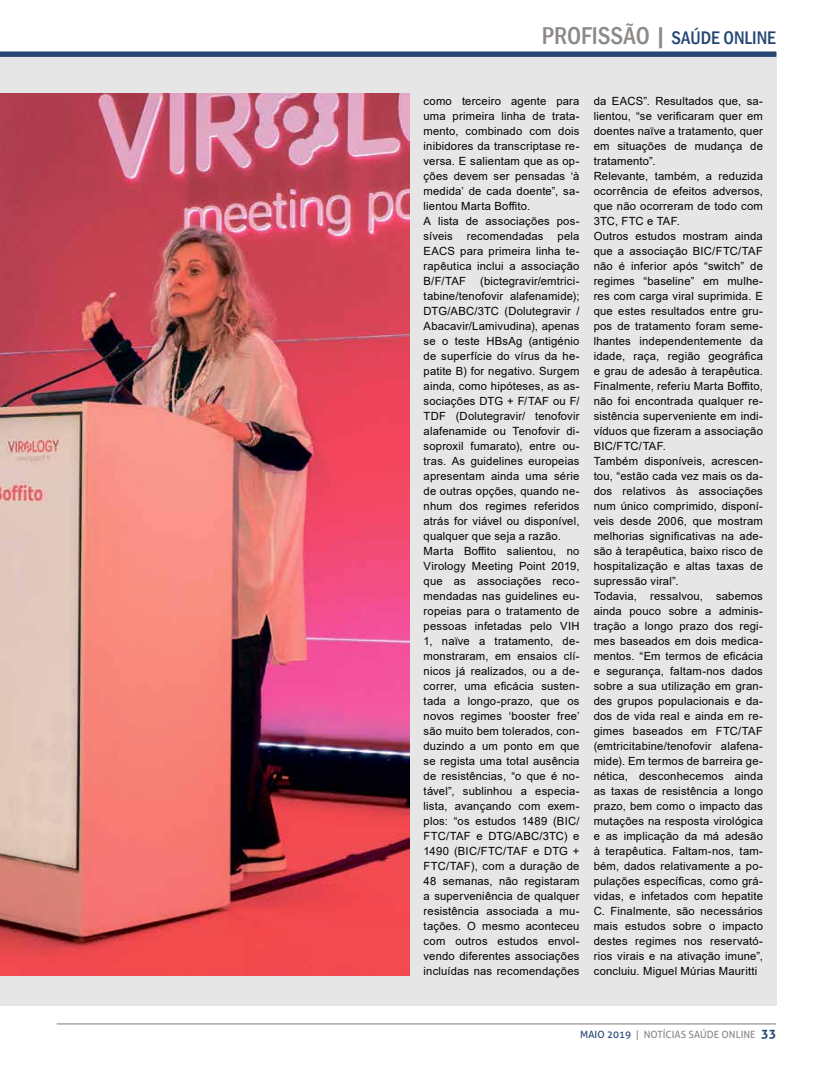
<style>
.page{position:relative;width:833px;height:1081px;background:#fff}
.page>*{position:absolute;margin:0;border:0;box-sizing:border-box;transform-origin:0 0}
.t1{font:500 condensed 18.75px "Franklin Gothic";color:#254673}
.t2{font:11.25px/15px "Arial";letter-spacing:.015em;color:#000}
.t3{font:10px "Aller";color:#8c8986}
.t4{font:10px "Aller";color:#254673}
.s1{font-size:25px;color:#8c8986}
.s2{color:#254673}
.s3{font-weight:700;font-size:12.5px;color:#254673}
</style>
<div class="page">
<hr style="left:57px;top:1023px;width:719px;height:1px;background:#979492">
<div style="left:0;top:52px;width:776px;height:5px;background:#254673"></div>
<div style="left:0;top:57px;width:776px;height:948px;background:#e7e6e6"></div>
<img style="left:0;top:94px;width:409px;height:881px">
<h1 class="t1" style="left:542px;top:26px;width:235px"><span class="s1">PROFISSÃO |</span> SAÚDE ONLINE</h1>
<p class="t2" style="left:423px;top:93px;width:157px">como terceiro agente para uma primeira linha de trata&shy;mento, combinado com dois inibidores da transcriptase re&shy;versa. E salientam que as op&shy;ções devem ser pensadas ‘à medida’ de cada doente”, sa&shy;lientou Marta Boffito.<br>A lista de associações pos&shy;síveis recomendadas pela<br>EACS para primeira linha te&shy;rapêutica inclui a associação<br>B/F/TAF (bictegravir/emtrici&shy;tabine/tenofovir alafenamide);<br>DTG/ABC/3TC (Dolutegravir /<br>Abacavir/Lamivudina), apenas se o teste HBsAg (antigénio de superfície do vírus da he&shy;patite B) for negativo. Surgem ainda, como hipóteses, as as&shy;sociações DTG + F/TAF ou F/<br>TDF (Dolutegravir/ tenofovir alafenamide ou Tenofovir di&shy;soproxil fumarato), entre ou&shy;tras. As guidelines europeias apresentam ainda uma série de outras opções, quando ne&shy;nhum dos regimes referidos atrás for viável ou disponível, qualquer que seja a razão.<br>Marta Boffito salientou, no<br>Virology Meeting Point 2019, que as associações reco&shy;mendadas nas guidelines eu&shy;ropeias para o tratamento de pessoas infetadas pelo VIH<br>1, naïve a tratamento, de&shy;monstraram, em ensaios clí&shy;nicos já realizados, ou a de&shy;correr, uma eficácia susten&shy;tada a longo-prazo, que os novos regimes ‘booster free’ são muito bem tolerados, con&shy;duzindo a um ponto em que se regista uma total ausência de resistências, “o que é no&shy;tável”, sublinhou a especia&shy;lista, avançando com exem&shy;plos: “os estudos 1489 (BIC/<br>FTC/TAF e DTG/ABC/3TC) e<br>1490 (BIC/FTC/TAF e DTG +<br>FTC/TAF), com a duração de<br>48 semanas, não registaram a superveniência de qualquer resistência associada a mu&shy;tações. O mesmo aconteceu com outros estudos envol&shy;vendo diferentes associações incluídas nas recomendações</p>
<p class="t2" style="left:593px;top:93px;width:171px">da EACS”. Resultados que, sa&shy;lientou, “se verificaram quer em doentes naïve a tratamento, quer em situações de mudança de tratamento”.<br>Relevante, também, a reduzida ocorrência de efeitos adversos, que não ocorreram de todo com<br>3TC, FTC e TAF.<br>Outros estudos mostram ainda que a associação BIC/FTC/TAF não é inferior após “switch” de regimes “baseline” em mulhe&shy;res com carga viral suprimida. E que estes resultados entre gru&shy;pos de tratamento foram seme&shy;lhantes independentemente da idade, raça, região geográfica e grau de adesão à terapêutica.<br>Finalmente, referiu Marta Boffito, não foi encontrada qualquer re&shy;sistência superveniente em indi&shy;víduos que fizeram a associação<br>BIC/FTC/TAF.<br>Também disponíveis, acrescen&shy;tou, “estão cada vez mais os da&shy;dos relativos às associações num único comprimido, disponí&shy;veis desde 2006, que mostram melhorias significativas na ade&shy;são à terapêutica, baixo risco de hospitalização e altas taxas de supressão viral”.<br>Todavia, ressalvou, sabemos ainda pouco sobre a adminis&shy;tração a longo prazo dos regi&shy;mes baseados em dois medica&shy;mentos. “Em termos de eficácia e segurança, faltam-nos dados sobre a sua utilização em gran&shy;des grupos populacionais e da&shy;dos de vida real e ainda em re&shy;gimes baseados em FTC/TAF (emtricitabine/tenofovir alafena&shy;mide). Em termos de barreira ge&shy;nética, desconhecemos ainda as taxas de resistência a longo prazo, bem como o impacto das mutações na resposta virológica e as implicação da má adesão à terapêutica. Faltam-nos, tam&shy;bém, dados relativamente a po&shy;pulações específicas, como grá&shy;vidas, e infetados com hepatite<br>C. Finalmente, são necessários mais estudos sobre o impacto destes regimes nos reservató&shy;rios virais e na ativação imune”, concluiu. Miguel Múrias Mauritti</p>
<p class="t4" style="left:580px;top:1028px;width:15px">MAIO</p>
<p class="t3" style="left:607px;top:1028px;width:171px"><span class="s2">2019</span> | NOTÍCIAS SAÚDE ONLINE <span class="s3">33</span></p>
</div>
